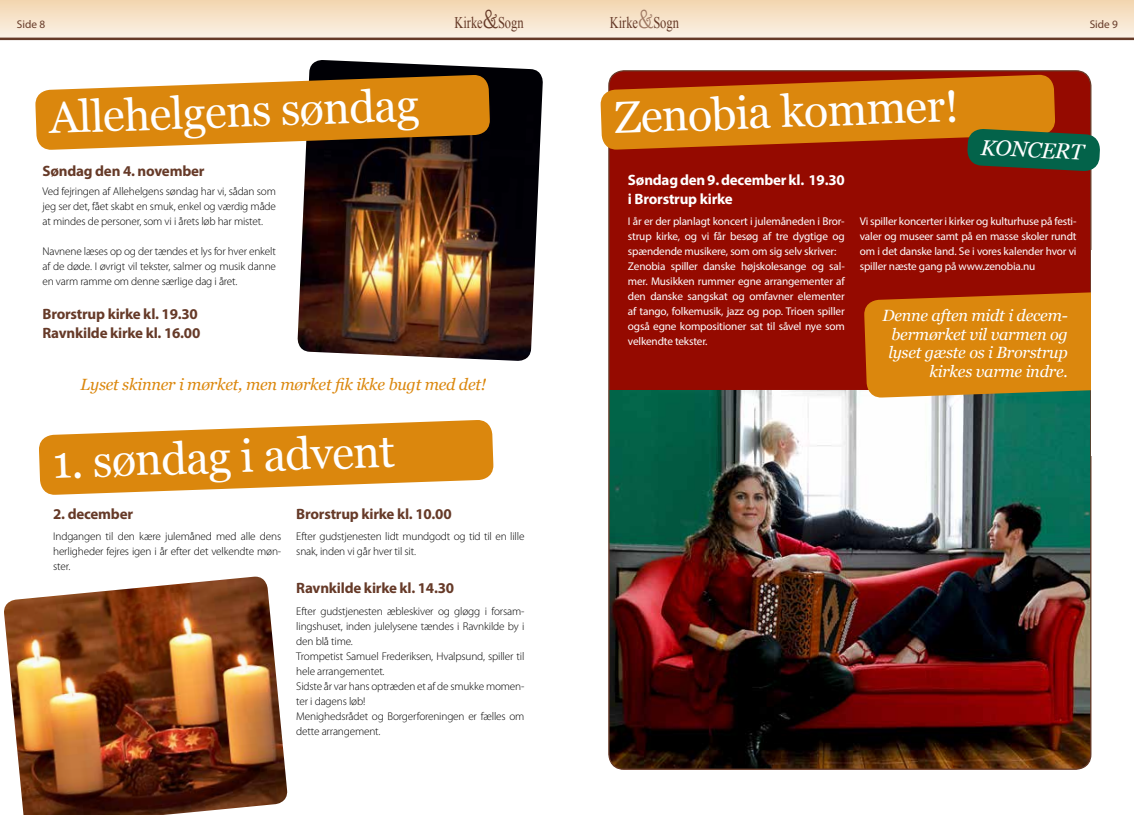
<style>
.page{position:relative;width:1134px;height:815px;background:#fff}
.page>*{position:absolute;margin:0;border:0;box-sizing:border-box;transform-origin:0 0}
.t1{font:45px "Georgia";color:#fff}
.t2{font:italic 21.88px "Georgia";color:#fff}
.t3{font:italic 16.25px/18.8px "Georgia";letter-spacing:-.015em;color:#fff;text-align:right}
.t4{font:italic 16.25px "Georgia";letter-spacing:-.015em;color:#db870d}
.t5{font:16.25px "Times New Roman";color:#663a28;scale:.77 1}
.t6{font:700 15px/18.8px "Myriad Pro";letter-spacing:-.015em;color:#663a28}
.t7{font:700 15px/18.8px "Myriad Pro";letter-spacing:-.015em;color:#fff}
.t8{font:300 11.25px/15px "Myriad Pro";letter-spacing:-.015em;color:#000;text-align:justify}
.t9{font:11.25px/15px "Myriad Pro";letter-spacing:-.015em;color:#fff}
.t10{font:11.25px "Myriad Pro";color:#663a28}
.s1{font-family:"Harrington";font-size:26.12px}
.s2{font-family:"Harrington";font-size:26.12px;color:#9f7a64}
</style>
<div class="page">
<div style="left:609px;top:71px;width:482px;height:698px;background:#950a00;border-radius:15px"></div>
<img style="left:610px;top:390px;width:481px;height:378px">
<img style="left:297px;top:60px;width:246px;height:301px">
<img style="left:4px;top:577px;width:284px;height:238px">
<div style="left:0;top:0;width:1134px;height:40px;background:#000;opacity:.4"></div>
<hr style="left:0;top:38px;width:1134px;height:2px;background:#663a28">
<svg style="left:35px;top:74px;width:455px;height:76px;background:#cd8b2c"></svg>
<svg style="left:39px;top:420px;width:455px;height:75px"></svg>
<svg style="left:600px;top:74px;width:500px;height:98px"></svg>
<svg style="left:864px;top:284px;width:227px;height:114px;background:#cd780f"></svg>
<p class="t10" style="left:17px;top:18px;width:30px">Side 8</p>
<h3 class="t5" style="left:454px;top:12px;width:92px">Kirke<span class="s1">&amp;</span>Sogn</h3>
<h3 class="t5" style="left:610px;top:12px;width:92px">Kirke<span class="s2">&amp;</span>Sogn</h3>
<p class="t10" style="left:1090px;top:18px;width:30px">Side 9</p>
<h1 class="t1" style="left:48px;top:92px;width:372px;rotate:-2deg">Allehelgens søndag</h1>
<h3 class="t6" style="left:43px;top:161px;width:164px">Søndag den 4. november</h3>
<p class="t8" style="left:43px;top:184px;width:235px">Ved fejringen af Allehelgens søndag har vi, sådan som jeg ser det, fået skabt en smuk, enkel og værdig måde at mindes de personer, som vi i årets løb har mistet.</p>
<p class="t8" style="left:43px;top:244px;width:235px">Navnene læses op og der tændes et lys for hver enkelt af de døde. I øvrigt vil tekster, salmer og musik danne en varm ramme om denne særlige dag i året.</p>
<h3 class="t6" style="left:43px;top:304px;width:159px">Brorstrup kirke kl. 19.30<br>Ravnkilde kirke kl. 16.00</h3>
<h3 class="t4" style="left:81px;top:375px;width:407px">Lyset skinner i mørket, men mørket fik ikke bugt med det!</h3>
<h1 class="t1" style="left:52px;top:437px;width:344px;rotate:-2deg">1. søndag i advent</h1>
<h3 class="t6" style="left:53px;top:505px;width:81px">2. december</h3>
<p class="t8" style="left:53px;top:529px;width:230px">Indgangen til den kære julemåned med alle dens herligheder fejres igen i år efter det velkendte møn&shy;ster.</p>
<h3 class="t6" style="left:296px;top:505px;width:157px">Brorstrup kirke kl. 10.00</h3>
<p class="t8" style="left:296px;top:529px;width:230px">Efter gudstjenesten lidt mundgodt og tid til en lille snak, inden vi går hver til sit.</p>
<h3 class="t6" style="left:296px;top:578px;width:159px">Ravnkilde kirke kl. 14.30</h3>
<p class="t8" style="left:296px;top:604px;width:230px;text-align:left">Efter gudstjenesten æbleskiver og gløgg i forsam&shy;lingshuset, inden julelysene tændes i Ravnkilde by i den blå time.<br>Trompetist Samuel Frederiksen, Hvalpsund, spiller til hele arrangementet.<br>Sidste år var hans optræden et af de smukke momen&shy;ter i dagens løb!<br>Menighedsrådet og Borgerforeningen er fælles om dette arrangement.</p>
<h1 class="t1" style="left:613px;top:92px;width:346px;rotate:-2deg">Zenobia kommer!</h1>
<h2 class="t2" style="left:981px;top:135px;width:105px;rotate:3deg">KONCERT</h2>
<h3 class="t7" style="left:628px;top:170px;width:218px">Søndag den 9. december kl. 19.30 i Brorstrup kirke</h3>
<p class="t9" style="left:628px;top:214px;width:218px">I år er der planlagt koncert i julemåneden i Bror&shy;strup kirke, og vi får besøg af tre dygtige og spændende musikere, som om sig selv skriver:<br>Zenobia spiller danske højskolesange og sal&shy;mer. Musikken rummer egne arrangementer af den danske sangskat og omfavner elementer af tango, folkemusik, jazz og pop. Trioen spiller også egne kompositioner sat til såvel nye som velkendte tekster.</p>
<p class="t9" style="left:860px;top:214px;width:218px;text-align:justify">Vi spiller koncerter i kirker og kulturhuse på festi&shy;valer og museer samt på en masse skoler rundt om i det danske land. Se i vores kalender hvor vi spiller næste gang på www.zenobia.nu</p>
<h3 class="t3" style="left:882px;top:306px;width:187px">Denne aften midt i decem&shy;bermørket vil varmen og lyset gæste os i Brorstrup kirkes varme indre.</h3>
</div>
